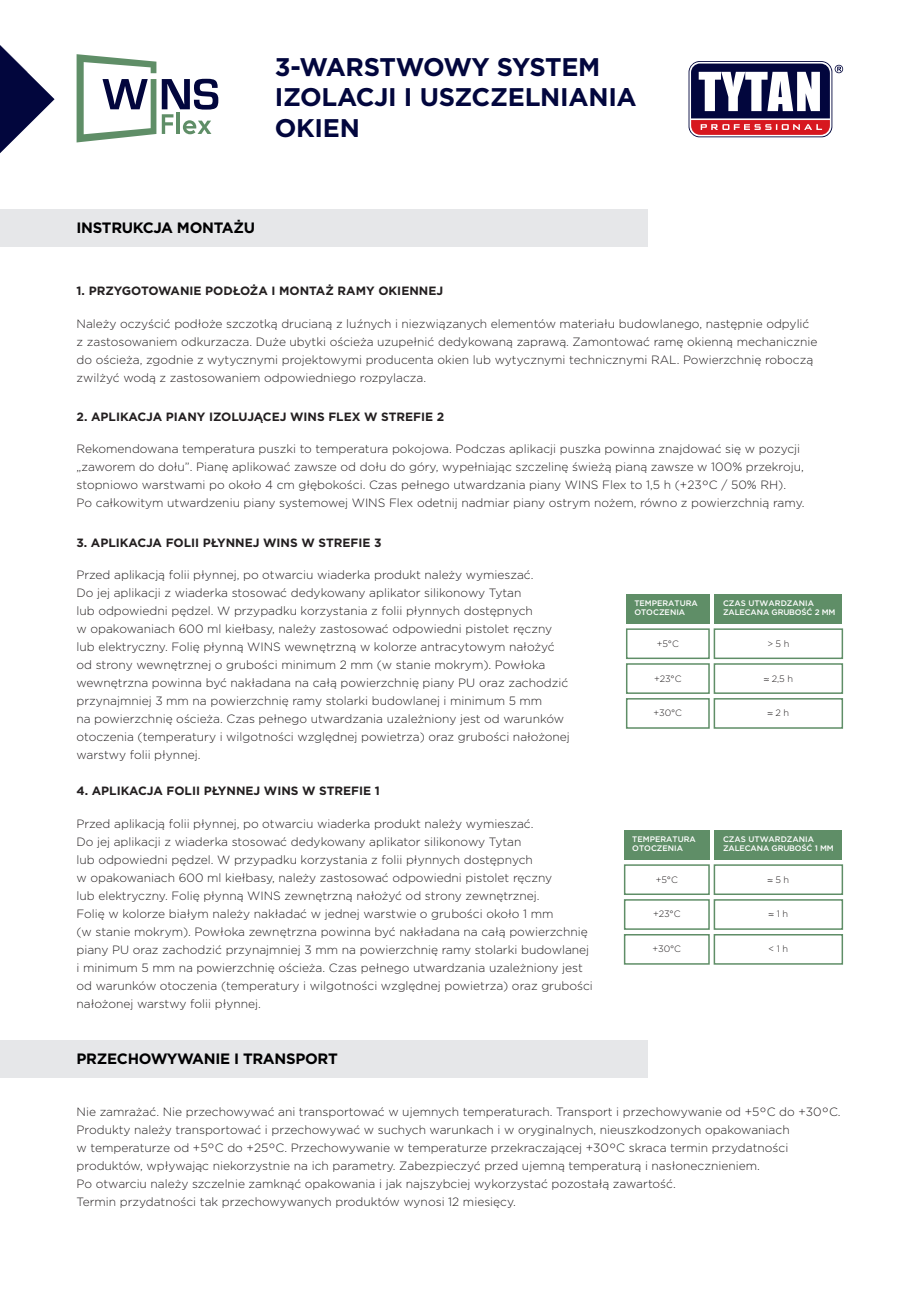
<style>
.page{position:relative;width:919px;height:1289px;background:#fff}
.page>*{position:absolute;margin:0;border:0;box-sizing:border-box;transform-origin:0 0}
.t1{font:700 25.5px/30.6px "Gotham";letter-spacing:-.01em;color:#02063d}
.t2{font:700 15px "Gotham";letter-spacing:-.02em;color:#000001}
.t3{font:300 12px/18px "Gotham";color:#231f20}
.t4{font:700 12px "Gotham";color:#231f20}
.t5{font:300 9.3px "Gotham";letter-spacing:-.01em;color:#231f20}
.t6{font:500 7.95px/9.6px "Gotham";color:#fff}
.s1{font-family:"Myriad Pro";font-weight:400}
</style>
<div class="page">
<div style="left:626px;top:628px;width:83px;height:31px;border:2px solid #5f8e67"></div>
<div style="left:626px;top:663px;width:83px;height:31px;border:2px solid #5f8e67"></div>
<div style="left:626px;top:594px;width:84px;height:29px;background:#5f8e67"></div>
<div style="left:713px;top:628px;width:130px;height:31px;border:2px solid #5f8e67"></div>
<div style="left:713px;top:663px;width:130px;height:31px;border:2px solid #5f8e67"></div>
<div style="left:714px;top:594px;width:128px;height:29px;background:#5f8e67"></div>
<div style="left:713px;top:698px;width:130px;height:30px;border:2px solid #5f8e67"></div>
<div style="left:626px;top:698px;width:83px;height:30px;border:2px solid #5f8e67"></div>
<div style="left:624px;top:864px;width:85px;height:31px;border:2px solid #5f8e67"></div>
<div style="left:624px;top:899px;width:85px;height:30px;border:2px solid #5f8e67"></div>
<div style="left:624px;top:830px;width:86px;height:29px;background:#5f8e67"></div>
<div style="left:713px;top:864px;width:130px;height:31px;border:2px solid #5f8e67"></div>
<div style="left:713px;top:899px;width:130px;height:30px;border:2px solid #5f8e67"></div>
<div style="left:714px;top:830px;width:128px;height:29px;background:#5f8e67"></div>
<div style="left:713px;top:934px;width:130px;height:30px;border:2px solid #5f8e67"></div>
<div style="left:623px;top:934px;width:86px;height:30px;border:2px solid #5f8e67"></div>
<svg style="left:0;top:45px;width:55px;height:108px"></svg>
<div style="left:0;top:209px;width:647px;height:38px;background:#e6e7e9"></div>
<div style="left:0;top:1040px;width:647px;height:38px;background:#e6e7e9"></div>
<svg style="left:688px;top:61px;width:144px;height:76px"></svg>
<svg style="left:689px;top:62px;width:142px;height:74px"></svg>
<svg style="left:691px;top:64px;width:152px;height:71px"></svg>
<svg style="left:162px;top:79px;width:56px;height:55px"></svg>
<svg style="left:77px;top:54px;width:79px;height:88px"></svg>
<h1 class="t1" style="left:275px;top:51px;width:363px">3-WARSTWOWY SYSTEM<br>IZOLACJI I USZCZELNIANIA<br>OKIEN</h1>
<p class="t2" style="left:77px;top:218px;width:180px">INSTRUKCJA MONTAŻU</p>
<p class="t4" style="left:77px;top:283px;width:368px">1. PRZYGOTOWANIE PODŁOŻA I MONTAŻ RAMY OKIENNEJ</p>
<p class="t3" style="left:77px;top:314px;width:742px">Należy oczyścić podłoże szczotką drucianą z luźnych i niezwiązanych elementów materiału budowlanego, następnie odpylić z zastosowaniem odkurzacza. Duże ubytki ościeża uzupełnić dedykowaną zaprawą. Zamontować ramę okienną mechanicznie do ościeża, zgodnie z wytycznymi projektowymi producenta okien lub wytycznymi technicznymi RAL. Powierzchnię roboczą zwilżyć wodą z zastosowaniem odpowiedniego rozpylacza.</p>
<p class="t4" style="left:77px;top:409px;width:369px">2. APLIKACJA PIANY IZOLUJĄCEJ WINS FLEX W STREFIE 2</p>
<p class="t3" style="left:77px;top:440px;width:729px">Rekomendowana temperatura puszki to temperatura pokojowa. Podczas aplikacji puszka powinna znajdować się w pozycji „zaworem do dołu”. Pianę aplikować zawsze od dołu do góry, wypełniając szczelinę świeżą pianą zawsze w 100% przekroju, stopniowo warstwami po około 4 cm głębokości. Czas pełnego utwardzania piany WINS Flex to 1,5 h (+23°C / 50% RH).<br>Po całkowitym utwardzeniu piany systemowej WINS Flex odetnij nadmiar piany ostrym nożem, równo z powierzchnią ramy.</p>
<p class="t4" style="left:76px;top:534px;width:306px">3. APLIKACJA FOLII PŁYNNEJ WINS W STREFIE 3</p>
<p class="t3" style="left:76px;top:566px;width:495px">Przed aplikacją folii płynnej, po otwarciu wiaderka produkt należy wymieszać.<br>Do jej aplikacji z wiaderka stosować dedykowany aplikator silikonowy Tytan<br>lub odpowiedni pędzel. W przypadku korzystania z folii płynnych dostępnych<br>w opakowaniach 600 ml kiełbasy, należy zastosować odpowiedni pistolet ręczny lub elektryczny. Folię płynną WINS wewnętrzną w kolorze antracytowym nałożyć od strony wewnętrznej o grubości minimum 2 mm (w stanie mokrym). Powłoka wewnętrzna powinna być nakładana na całą powierzchnię piany PU oraz zachodzić przynajmniej 3 mm na powierzchnię ramy stolarki budowlanej i minimum 5 mm<br>na powierzchnię ościeża. Czas pełnego utwardzania uzależniony jest od warunków otoczenia (temperatury i wilgotności względnej powietrza) oraz grubości nałożonej warstwy folii płynnej.</p>
<p class="t4" style="left:76px;top:783px;width:305px">4. APLIKACJA FOLII PŁYNNEJ WINS W STREFIE 1</p>
<p class="t3" style="left:76px;top:814px;width:518px">Przed aplikacją folii płynnej, po otwarciu wiaderka produkt należy wymieszać.<br>Do jej aplikacji z wiaderka stosować dedykowany aplikator silikonowy Tytan<br>lub odpowiedni pędzel. W przypadku korzystania z folii płynnych dostępnych<br>w opakowaniach 600 ml kiełbasy, należy zastosować odpowiedni pistolet ręczny<br>lub elektryczny. Folię płynną WINS zewnętrzną nałożyć od strony zewnętrznej.<br>Folię w kolorze białym należy nakładać w jednej warstwie o grubości około 1 mm<br>(w stanie mokrym). Powłoka zewnętrzna powinna być nakładana na całą powierzchnię piany PU oraz zachodzić przynajmniej 3 mm na powierzchnię ramy stolarki budowlanej i minimum 5 mm na powierzchnię ościeża. Czas pełnego utwardzania uzależniony jest od warunków otoczenia (temperatury i wilgotności względnej powietrza) oraz grubości nałożonej warstwy folii płynnej.</p>
<p class="t2" style="left:77px;top:1048px;width:263px">PRZECHOWYWANIE I TRANSPORT</p>
<p class="t6" style="left:634px;top:598px;width:65px">TEMPERATURA<br>OTOCZENIA</p>
<p class="t5" style="left:656px;top:637px;width:24px">+5°C</p>
<p class="t5" style="left:654px;top:672px;width:29px">+23°C</p>
<p class="t6" style="left:723px;top:598px;width:114px">CZAS UTWARDZANIA<br>ZALECANA GRUBOŚĆ 2 MM</p>
<p class="t5" style="left:767px;top:637px;width:24px">&gt; 5 h</p>
<p class="t5" style="left:763px;top:672px;width:31px"><span class="s1">≈</span> 2,5 h</p>
<p class="t5" style="left:653px;top:707px;width:30px">+30°C</p>
<p class="t5" style="left:767px;top:707px;width:23px"><span class="s1">≈</span> 2 h</p>
<p class="t6" style="left:632px;top:834px;width:65px">TEMPERATURA<br>OTOCZENIA</p>
<p class="t5" style="left:655px;top:873px;width:24px">+5°C</p>
<p class="t5" style="left:653px;top:908px;width:29px">+23°C</p>
<p class="t6" style="left:723px;top:834px;width:112px">CZAS UTWARDZANIA<br>ZALECANA GRUBOŚĆ 1 MM</p>
<p class="t5" style="left:767px;top:873px;width:23px"><span class="s1">≈</span> 5 h</p>
<p class="t5" style="left:768px;top:908px;width:21px"><span class="s1">≈</span> 1 h</p>
<p class="t5" style="left:652px;top:943px;width:30px">+30°C</p>
<p class="t5" style="left:768px;top:943px;width:21px">&lt; 1 h</p>
<p class="t3" style="left:77px;top:1102px;width:765px">Nie zamrażać. Nie przechowywać ani transportować w ujemnych temperaturach. Transport i przechowywanie od +5°C do +30°C.<br>Produkty należy transportować i przechowywać w suchych warunkach i w oryginalnych, nieuszkodzonych opakowaniach<br>w temperaturze od +5°C do +25°C. Przechowywanie w temperaturze przekraczającej +30°C skraca termin przydatności produktów, wpływając niekorzystnie na ich parametry. Zabezpieczyć przed ujemną temperaturą i nasłonecznieniem.<br>Po otwarciu należy szczelnie zamknąć opakowania i jak najszybciej wykorzystać pozostałą zawartość.<br>Termin przydatności tak przechowywanych produktów wynosi 12 miesięcy.</p>
</div>
